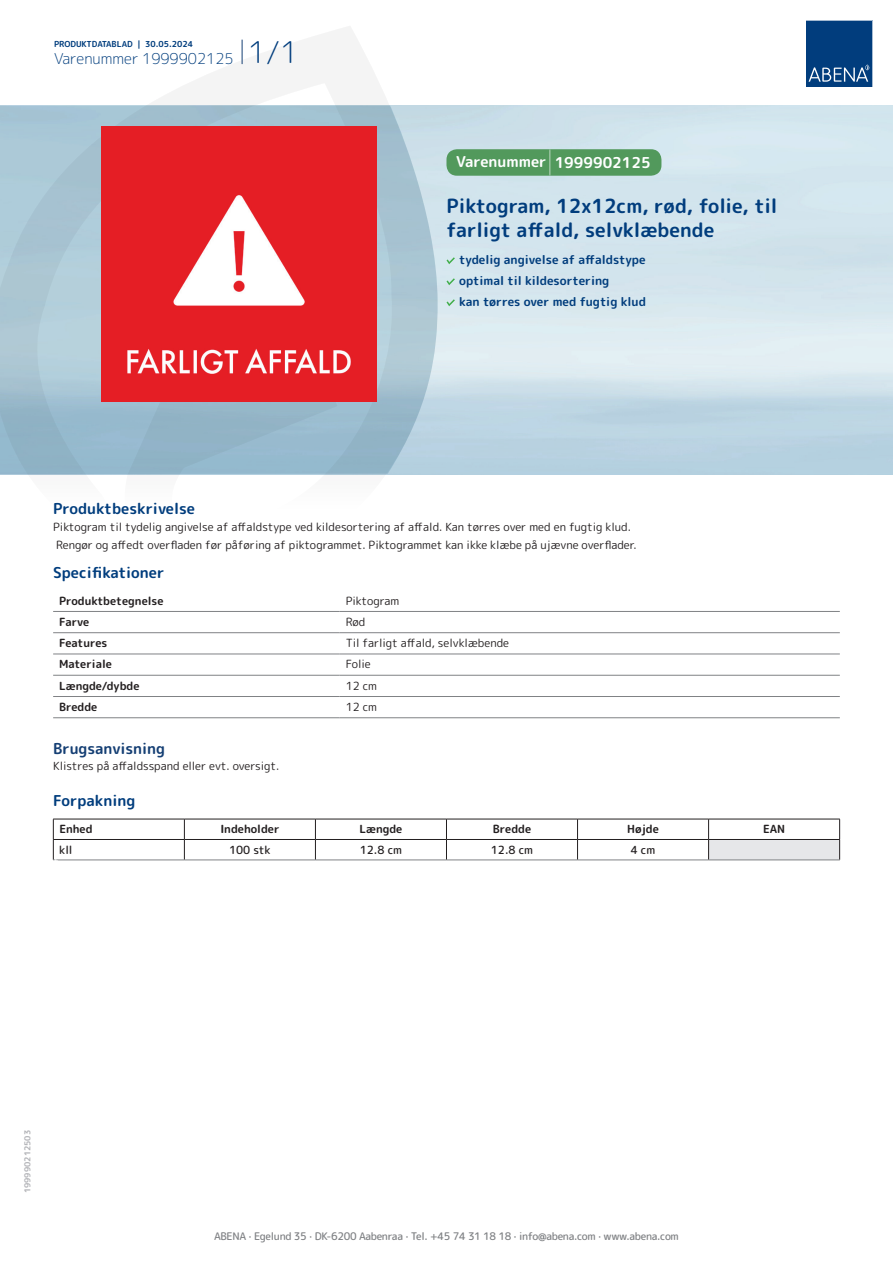
<style>
.page{position:relative;width:893px;height:1263px;background:#fff}
.page>*{position:absolute;margin:0;border:0;box-sizing:border-box;transform-origin:0 0}
.t1{font:700 19.5px/24px "Rounded Mplus 1 c";color:#013d7d}
.t2{font:700 15px "Rounded Mplus 1 c";color:#013d7d}
.t3{font:300 15px "Rounded Mplus 1 c";color:#013d7d}
.t4{font:700 15px "Rounded Mplus 1 c";color:#fff}
.t5{font:700 15px "Rounded Mplus 1 c";color:#153f74}
.t6{font:700 12px/21px "Rounded Mplus 1 c";color:#013d7d}
.t7{font:11.25px/18px "Rounded Mplus 1 c";color:#231f20}
.t8{font:700 11.25px "Rounded Mplus 1 c";color:#231f20}
.t9{font:500 11.25px "Rounded Mplus 1 c";color:#231f20}
.t10{font:500 10.5px "Rounded Mplus 1 c";letter-spacing:-.03em;color:#808285}
.t11{font:700 10.5px "Rounded Mplus 1 c";color:#fff}
.t12{font:700 8.25px "Rounded Mplus 1 c";color:#013d7d}
.t13{font:700 8.25px "Rounded Mplus 1 c";color:#b2b3b7}
.s1{font-size:30px}
.s2{font-size:25.5px}
</style>
<div class="page">
<svg style="left:0;top:26px;width:439px;height:449px"></svg>
<svg style="left:0;top:106px;width:438px;height:368px;background:#a4c1d1"></svg>
<svg style="left:242px;top:40px;width:1px;height:24px"></svg>
<svg style="left:806px;top:20px;width:67px;height:67px;background:#144b86"></svg>
<img style="left:101px;top:127px;width:276px;height:275px">
<hr style="left:53px;top:611px;width:287px;height:1px;background:#808285">
<hr style="left:340px;top:611px;width:500px;height:1px;background:#808285">
<hr style="left:53px;top:632px;width:287px;height:1px;background:#808285">
<hr style="left:340px;top:632px;width:500px;height:1px;background:#808285">
<hr style="left:53px;top:654px;width:287px;height:1px;background:#808285">
<hr style="left:340px;top:654px;width:500px;height:1px;background:#808285">
<hr style="left:53px;top:675px;width:287px;height:1px;background:#808285">
<hr style="left:340px;top:675px;width:500px;height:1px;background:#808285">
<hr style="left:53px;top:696px;width:287px;height:1px;background:#808285">
<hr style="left:340px;top:696px;width:500px;height:1px;background:#808285">
<hr style="left:53px;top:717px;width:287px;height:1px;background:#808285">
<hr style="left:340px;top:717px;width:500px;height:1px;background:#808285">
<div style="left:709px;top:839px;width:131px;height:21px;background:#e6e7e9"></div>
<hr style="left:53px;top:819px;width:131px;height:1px;background:#231f20">
<hr style="left:184px;top:819px;width:131px;height:1px;background:#231f20">
<hr style="left:315px;top:819px;width:131px;height:1px;background:#231f20">
<hr style="left:446px;top:819px;width:131px;height:1px;background:#231f20">
<hr style="left:577px;top:819px;width:132px;height:1px;background:#231f20">
<hr style="left:709px;top:819px;width:131px;height:1px;background:#231f20">
<hr style="left:53px;top:839px;width:131px;height:1px;background:#231f20">
<svg style="left:53px;top:819px;width:1px;height:41px"></svg>
<hr style="left:184px;top:839px;width:131px;height:1px;background:#231f20">
<svg style="left:184px;top:819px;width:1px;height:41px"></svg>
<hr style="left:315px;top:839px;width:131px;height:1px;background:#231f20">
<svg style="left:315px;top:819px;width:1px;height:41px"></svg>
<hr style="left:446px;top:839px;width:131px;height:1px;background:#231f20">
<svg style="left:446px;top:819px;width:1px;height:41px"></svg>
<hr style="left:577px;top:839px;width:132px;height:1px;background:#231f20">
<svg style="left:577px;top:819px;width:1px;height:41px"></svg>
<hr style="left:709px;top:839px;width:131px;height:1px;background:#231f20">
<svg style="left:708px;top:819px;width:1px;height:41px"></svg>
<svg style="left:839px;top:819px;width:1px;height:41px"></svg>
<hr style="left:53px;top:860px;width:131px;height:1px;background:#808285">
<hr style="left:184px;top:860px;width:131px;height:1px;background:#808285">
<hr style="left:315px;top:860px;width:131px;height:1px;background:#808285">
<hr style="left:446px;top:860px;width:131px;height:1px;background:#808285">
<hr style="left:577px;top:860px;width:132px;height:1px;background:#808285">
<hr style="left:709px;top:860px;width:131px;height:1px;background:#808285">
<svg style="left:446px;top:257px;width:9px;height:7px"></svg>
<svg style="left:446px;top:278px;width:9px;height:7px"></svg>
<svg style="left:446px;top:299px;width:9px;height:7px"></svg>
<div style="left:446px;top:149px;width:215px;height:27px;background:#52995c;border-radius:10px"></div>
<p class="t12" style="left:54px;top:38px;width:141px">PRODUKTDATABLAD | 30.05.2024</p>
<h2 class="t3" style="left:54px;top:48px;width:246px">Varenummer 1999902125 <span class="s1">1/1</span></h2>
<h2 class="t4" style="left:456px;top:152px;width:196px">Varenummer <span class="s2">|</span> 1999902125</h2>
<h1 class="t1" style="left:446px;top:194px;width:332px">Piktogram, 12x12cm, rød, folie, til farligt affald, selvklæbende</h1>
<p class="t6" style="left:459px;top:249px;width:188px">tydelig angivelse af affaldstype optimal til kildesortering<br>kan tørres over med fugtig klud</p>
<h2 class="t2" style="left:53px;top:498px;width:143px">Produktbeskrivelse</h2>
<p class="t7" style="left:53px;top:517px;width:585px">Piktogram til tydelig angivelse af affaldstype ved kildesortering af affald. Kan tørres over med en fugtig klud.<br>Rengør og affedt overfladen før påføring af piktogrammet. Piktogrammet kan ikke klæbe på ujævne overflader.</p>
<h2 class="t2" style="left:53px;top:562px;width:113px">Specifikationer</h2>
<p class="t8" style="left:59px;top:592px;width:106px">Produktbetegnelse</p>
<p class="t7" style="left:346px;top:591px;width:55px">Piktogram</p>
<p class="t8" style="left:59px;top:614px;width:32px">Farve</p>
<p class="t7" style="left:346px;top:613px;width:21px">Rød</p>
<p class="t8" style="left:59px;top:635px;width:50px">Features</p>
<p class="t7" style="left:346px;top:634px;width:165px">Til farligt affald, selvklæbende</p>
<p class="t8" style="left:59px;top:656px;width:54px">Materiale</p>
<p class="t7" style="left:346px;top:655px;width:27px">Folie</p>
<p class="t8" style="left:59px;top:678px;width:82px">Længde/dybde</p>
<p class="t7" style="left:346px;top:676px;width:33px">12 cm</p>
<p class="t8" style="left:59px;top:699px;width:40px">Bredde</p>
<p class="t7" style="left:346px;top:698px;width:33px">12 cm</p>
<h2 class="t5" style="left:53px;top:738px;width:113px">Brugsanvisning</h2>
<p class="t7" style="left:53px;top:757px;width:228px">Klistres på affaldsspand eller evt. oversigt.</p>
<h2 class="t2" style="left:53px;top:790px;width:84px">Forpakning</h2>
<p class="t8" style="left:59px;top:821px;width:35px">Enhed</p>
<p class="t8" style="left:220px;top:821px;width:61px">Indeholder</p>
<p class="t8" style="left:359px;top:821px;width:44px">Længde</p>
<p class="t8" style="left:493px;top:821px;width:40px">Bredde</p>
<p class="t8" style="left:627px;top:821px;width:33px">Højde</p>
<p class="t8" style="left:763px;top:821px;width:24px">EAN</p>
<p class="t9" style="left:59px;top:842px;width:15px">kll</p>
<p class="t9" style="left:229px;top:842px;width:43px">100 stk</p>
<p class="t9" style="left:360px;top:842px;width:44px">12.8 cm</p>
<p class="t9" style="left:491px;top:842px;width:44px">12.8 cm</p>
<p class="t9" style="left:631px;top:842px;width:26px">4 cm</p>
<p class="t11" style="left:53px;top:855px;width:7px">*</p>
<p class="t13" style="left:22px;top:1193px;width:65px;rotate:-90deg">199990212503</p>
<p class="t10" style="left:214px;top:1229px;width:466px">ABENA · Egelund 35 · DK-6200 Aabenraa · Tel. +45 74 31 18 18 · info@abena.com · www.abena.com</p>
</div>
